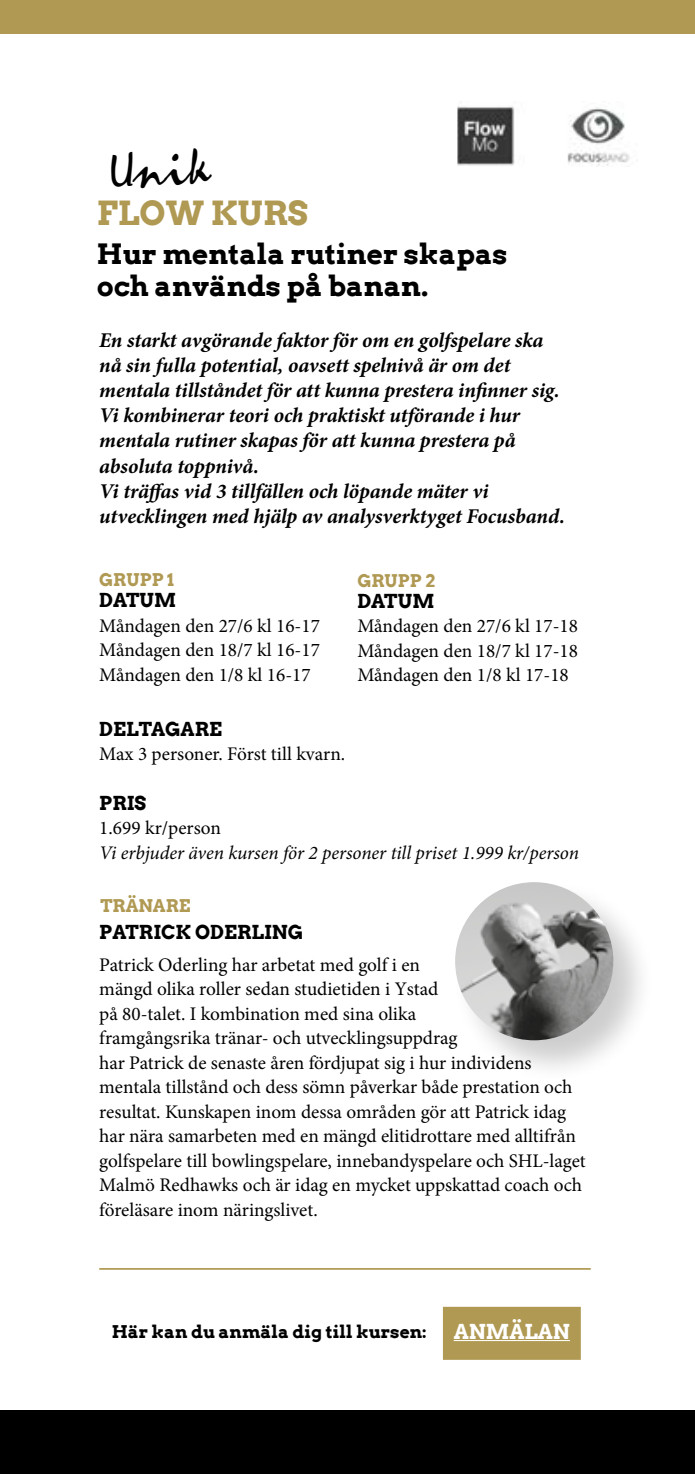
<style>
.page{position:relative;width:695px;height:1474px;background:#fff}
.page>*{position:absolute;margin:0;border:0;box-sizing:border-box;transform-origin:0 0}
.t1{font:44.8px "Borealis";color:#000}
.t2{font:700 33.25px "Arvo";color:#b09953}
.t3{font:700 28px/31.5px "Arvo";color:#000}
.t4{font:italic 700 21px/25.2px "Minion Pro";letter-spacing:-.005em;color:#000}
.t5{font:700 20.65px "Arvo";color:#fff}
.t6{font:19.25px/24.5px "Minion Pro";color:#000;text-align:justify}
.t7{font:italic 19.25px "Minion Pro";letter-spacing:-.005em;color:#000}
.t8{font:700 19.25px "Arvo";color:#000}
.t9{font:700 17.5px "Arvo";color:#000}
.t10{font:700 17.5px "Arvo";color:#b09953}
</style>
<div class="page">
<div style="left:0;top:0;width:694px;height:33px;background:#b09953"></div>
<hr style="left:99px;top:1267px;width:491px;height:2px;background:#b19a54">
<div style="left:0;top:1410px;width:694px;height:63px;background:#000"></div>
<div style="left:452px;top:879px;width:203px;height:203px;background:#000;opacity:.2"></div>
<img style="left:455px;top:882px;width:158px;height:158px;border-radius:79px">
<img style="left:458px;top:101px;width:172px;height:65px">
<div style="left:443px;top:1306px;width:137px;height:53px;background:#b09953;border:2px solid #b09953"></div>
<hr style="left:453px;top:1339px;width:117px;height:1px;background:#fff">
<h1 class="t1" style="left:104px;top:145px;width:106px;rotate:-4deg">Unik</h1>
<h2 class="t2" style="left:97px;top:192px;width:213px">FLOW KURS</h2>
<h3 class="t3" style="left:97px;top:238px;width:412px">Hur mentala rutiner skapas och används på banan.</h3>
<p class="t4" style="left:99px;top:327px;width:467px">En starkt avgörande faktor för om en golfspelare ska nå sin fulla potential, oavsett spelnivå är om det mentala tillståndet för att kunna prestera infinner sig.<br>Vi kombinerar teori och praktiskt utförande i hur mentala rutiner skapas för att kunna prestera på absoluta toppnivå.<br>Vi träffas vid 3 tillfällen och löpande mäter vi utvecklingen med hjälp av analysverktyget Focusband.</p>
<p class="t10" style="left:99px;top:569px;width:76px">GRUPP 1</p>
<p class="t8" style="left:99px;top:588px;width:79px">DATUM</p>
<p class="t6" style="left:99px;top:613px;width:222px">Måndagen den 27/6 kl 16-17<br>Måndagen den 18/7 kl 16-17<br>Måndagen den 1/8 kl 16-17</p>
<p class="t10" style="left:357px;top:569px;width:79px">GRUPP 2</p>
<p class="t8" style="left:357px;top:588px;width:79px">DATUM</p>
<p class="t6" style="left:357px;top:614px;width:222px">Måndagen den 27/6 kl 17-18<br>Måndagen den 18/7 kl 17-18<br>Måndagen den 1/8 kl 17-18</p>
<p class="t8" style="left:99px;top:716px;width:124px">DELTAGARE</p>
<p class="t6" style="left:99px;top:741px;width:247px">Max 3 personer. Först till kvarn.</p>
<p class="t8" style="left:99px;top:791px;width:48px">PRIS</p>
<p class="t6" style="left:99px;top:816px;width:123px">1.699 kr/person</p>
<p class="t7" style="left:99px;top:839px;width:481px">Vi erbjuder även kursen för 2 personer till priset 1.999 kr/person</p>
<p class="t10" style="left:100px;top:894px;width:92px">TRÄNARE</p>
<p class="t8" style="left:99px;top:920px;width:205px">PATRICK ODERLING</p>
<p class="t6" style="left:99px;top:952px;width:488px;text-align:left">Patrick Oderling har arbetat med golf i en<br>mängd olika roller sedan studietiden i Ystad<br>på 80-talet. I kombination med sina olika<br>framgångsrika tränar- och utvecklingsuppdrag<br>har Patrick de senaste åren fördjupat sig i hur individens mentala tillstånd och dess sömn påverkar både prestation och resultat. Kunskapen inom dessa områden gör att Patrick idag har nära samarbeten med en mängd elitidrottare med alltifrån golfspelare till bowlingspelare, innebandyspelare och SHL-laget Malmö Redhawks och är idag en mycket uppskattad coach och föreläsare inom näringslivet.</p>
<p class="t9" style="left:112px;top:1320px;width:317px">Här kan du anmäla dig till kursen:</p>
<p class="t5" style="left:453px;top:1318px;width:118px">ANMÄLAN</p>
</div>
